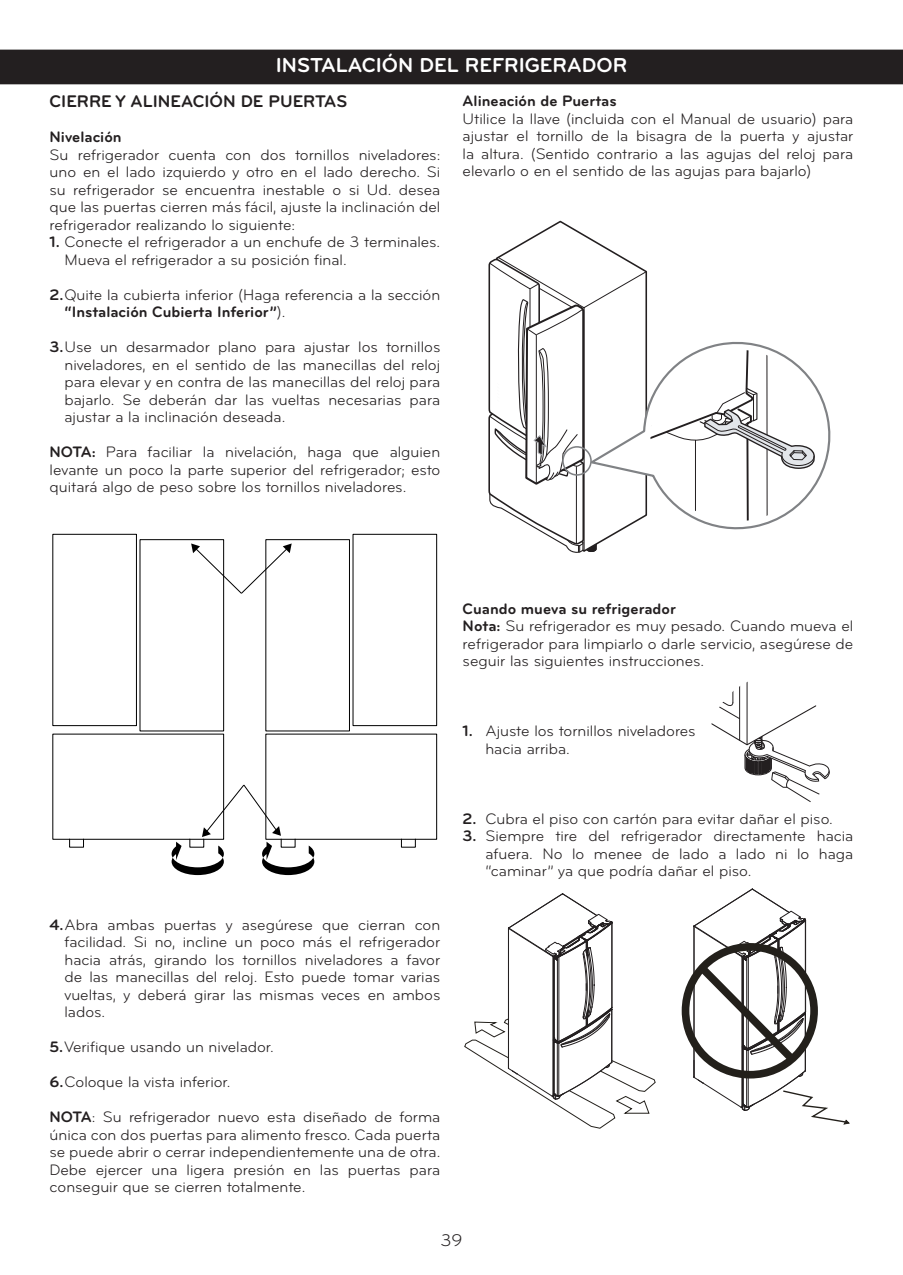
<style>
.page{position:relative;width:903px;height:1275px;background:#fff}
.page>*{position:absolute;margin:0;border:0;box-sizing:border-box;transform-origin:0 0}
.t1{font:700 21px "Bryant LG";color:#fff}
.Sub_Ind{font:700 17.5px "Bryant LG";color:#231f20}
.t2{font:17.5px "Bryant LG";color:#231f20}
.Texto_Manual{font:15.75px/17.5px "Bryant LG";color:#231f20;text-align:justify}
.Texto_Manual-2{font:700 15.75px "Bryant LG";color:#231f20}
.s1{font-weight:700}
</style>
<div class="page">
<div style="left:0;top:50px;width:903px;height:34px;background:#231f20"></div>
<svg style="left:69px;top:840px;width:347px;height:35px"></svg>
<svg style="left:52px;top:534px;width:385px;height:306px"></svg>
<svg style="left:711px;top:681px;width:119px;height:121px"></svg>
<div style="left:682px;top:943px;width:136px;height:135px;border:8px solid #23201b;border-radius:50%"></div>
<svg style="left:691px;top:889px;width:159px;height:236px"></svg>
<svg style="left:464px;top:893px;width:192px;height:236px"></svg>
<svg style="left:497px;top:220px;width:126px;height:37px"></svg>
<svg style="left:815px;top:384px;width:16px;height:103px"></svg>
<svg style="left:488px;top:257px;width:327px;height:296px"></svg>
<h1 class="t1" style="left:276px;top:52px;width:353px">INSTALACIÓN DEL REFRIGERADOR</h1>
<p class="Sub_Ind" style="left:50px;top:91px;width:299px">CIERRE Y ALINEACIÓN DE PUERTAS</p>
<p class="Texto_Manual-2" style="left:50px;top:127px;width:74px">Nivelación</p>
<p class="Texto_Manual" style="left:50px;top:146px;width:392px">Su refrigerador cuenta con dos tornillos niveladores: uno en el lado izquierdo y otro en el lado derecho. Si su refrigerador se encuentra inestable o si Ud. desea que las puertas cierren más fácil, ajuste la inclinación del refrigerador realizando lo siguiente:</p>
<p class="Texto_Manual" style="left:64px;top:234px;width:377px;text-indent:-15px"><span class="s1">1.</span> Conecte el refrigerador a un enchufe de 3 terminales.<br>Mueva el refrigerador a su posición final.</p>
<p class="Texto_Manual" style="left:64px;top:286px;width:377px;text-indent:-15px"><span class="s1">2.</span>Quite la cubierta inferior (Haga referencia a la sección <span class="s1">“Instalación Cubierta Inferior”</span>).</p>
<p class="Texto_Manual" style="left:64px;top:339px;width:377px;text-indent:-15px"><span class="s1">3.</span>Use un desarmador plano para ajustar los tornillos niveladores, en el sentido de las manecillas del reloj para elevar y en contra de las manecillas del reloj para bajarlo. Se deberán dar las vueltas necesarias para ajustar a la inclinación deseada.</p>
<p class="Texto_Manual" style="left:50px;top:444px;width:392px"><span class="s1">NOTA:</span> Para faciliar la nivelación, haga que alguien levante un poco la parte superior del refrigerador; esto quitará algo de peso sobre los tornillos niveladores.</p>
<p class="Texto_Manual-2" style="left:463px;top:91px;width:155px">Alineación de Puertas</p>
<p class="Texto_Manual" style="left:463px;top:110px;width:392px">Utilice la llave (incluida con el Manual de usuario) para ajustar el tornillo de la bisagra de la puerta y ajustar la altura. (Sentido contrario a las agujas del reloj para elevarlo o en el sentido de las agujas para bajarlo)</p>
<p class="Texto_Manual-2" style="left:463px;top:599px;width:215px">Cuando mueva su refrigerador</p>
<p class="Texto_Manual" style="left:463px;top:617px;width:392px"><span class="s1">Nota:</span> Su refrigerador es muy pesado. Cuando mueva el refrigerador para limpiarlo o darle servicio, asegúrese de seguir las siguientes instrucciones.</p>
<p class="Texto_Manual" style="left:485px;top:722px;width:212px;text-indent:-23px"><span class="s1">1.</span> Ajuste los tornillos niveladores hacia arriba.</p>
<p class="Texto_Manual" style="left:64px;top:916px;width:377px;text-indent:-15px"><span class="s1">4.</span>Abra ambas puertas y asegúrese que cierran con facilidad. Si no, incline un poco más el refrigerador hacia atrás, girando los tornillos niveladores a favor de las manecillas del reloj. Esto puede tomar varias vueltas, y deberá girar las mismas veces en ambos lados.</p>
<p class="Texto_Manual" style="left:50px;top:1039px;width:226px"><span class="s1">5.</span>Verifique usando un nivelador.</p>
<p class="Texto_Manual" style="left:50px;top:1074px;width:182px"><span class="s1">6.</span>Coloque la vista inferior.</p>
<p class="Texto_Manual" style="left:50px;top:1109px;width:392px"><span class="s1">NOTA</span>: Su refrigerador nuevo esta diseñado de forma</p>
<p class="Texto_Manual" style="left:50px;top:1126px;width:392px">única con dos puertas para alimento fresco. Cada puerta se puede abrir o cerrar independientemente una de otra.</p>
<p class="Texto_Manual" style="left:50px;top:1161px;width:392px">Debe ejercer una ligera presión en las puertas para</p>
<p class="Texto_Manual" style="left:50px;top:1179px;width:257px">conseguir que se cierren totalmente.</p>
<p class="Texto_Manual" style="left:463px;top:810px;width:372px"><span class="s1">2.</span> Cubra el piso con cartón para evitar dañar el piso.</p>
<p class="Texto_Manual" style="left:485px;top:827px;width:369px;text-indent:-23px"><span class="s1">3.</span> Siempre tire del refrigerador directamente hacia afuera. No lo menee de lado a lado ni lo haga “caminar” ya que podría dañar el piso.</p>
<p class="t2" style="left:441px;top:1230px;width:23px">39</p>
</div>
